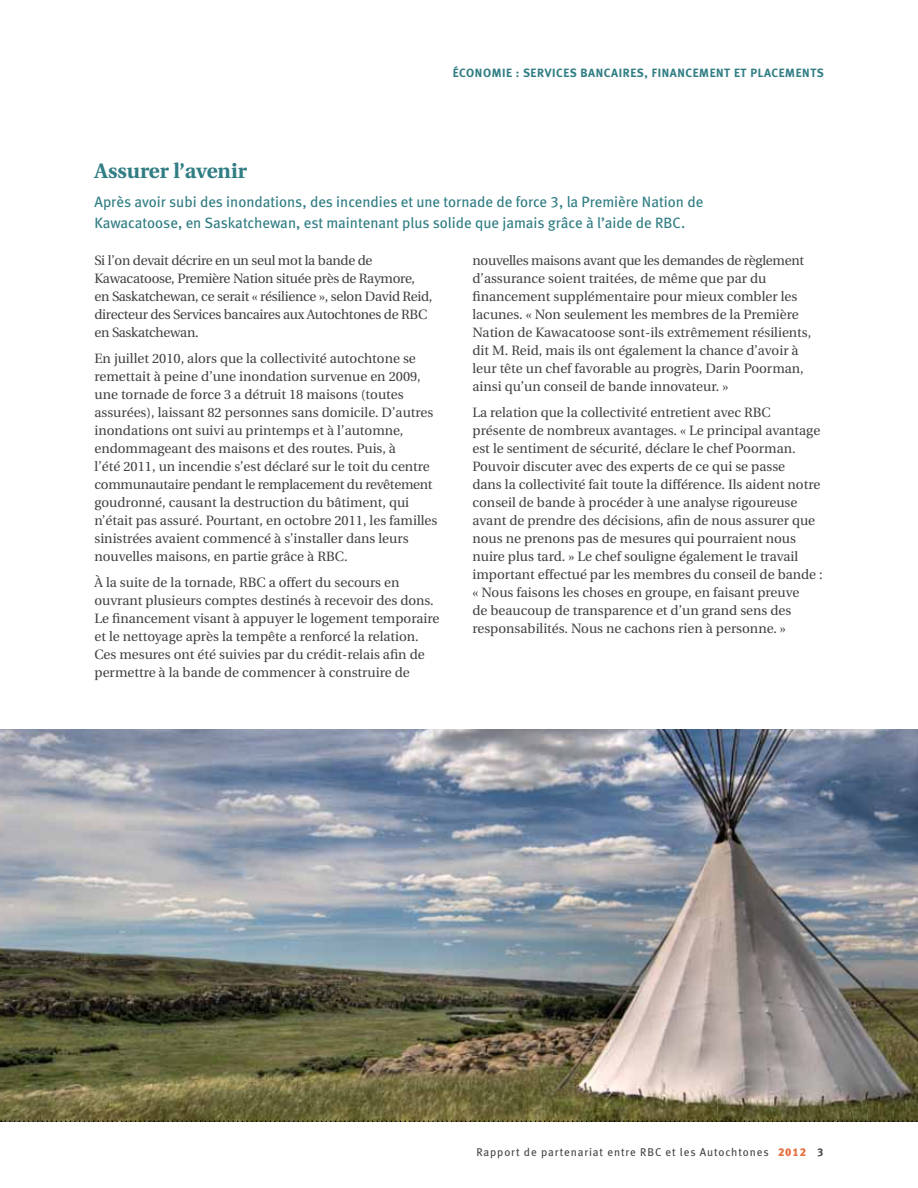
<style>
.page{position:relative;width:918px;height:1188px;background:#fff}
.page>*{position:absolute;margin:0;border:0;box-sizing:border-box;transform-origin:0 0}
.t1{font:700 21px "Utopia";color:#307d84}
.t2{font:15px/21px "Meta Book LF";color:#307d84}
.t3{font:13.5px/18px "Utopia";color:#414042}
.t4{font:13.5px/18px "Utopia";letter-spacing:-.02em;color:#414042}
.t5{font:12px "Meta Bold LF";letter-spacing:.05em;color:#307d84}
.t6{font:11.25px "Meta Book LF";letter-spacing:.08em;color:#464547}
.s1{font-family:"Meta Black LF";color:#e67141}
.s2{font-family:"Meta Bold LF"}
</style>
<div class="page">
<img style="left:1px;top:729px;width:917px;height:391px">
<svg style="left:1px;top:1120px;width:917px;height:2px;background:#545028"></svg>
<p class="t5" style="left:453px;top:66px;width:372px">ÉCONOMIE : SERVICES BANCAIRES, FINANCEMENT ET PLACEMENTS</p>
<h1 class="t1" style="left:94px;top:159px;width:154px">Assurer l’avenir</h1>
<p class="t2" style="left:94px;top:191px;width:610px">Après avoir subi des inondations, des incendies et une tornade de force 3, la Première Nation de<br>Kawacatoose, en Saskatchewan, est maintenant plus solide que jamais grâce à l’aide de RBC.</p>
<p class="t4" style="left:94px;top:252px;width:340px">Si l’on devait décrire en un seul mot la bande de Kawacatoose, Première Nation située près de Raymore, en Saskatchewan, ce serait « résilience », selon David Reid, directeur des Services bancaires aux Autochtones de RBC en Saskatchewan.</p>
<p class="t3" style="left:94px;top:350px;width:344px">En juillet 2010, alors que la collectivité autochtone se remettait à peine d’une inondation survenue en 2009, une tornade de force 3 a détruit 18 maisons (toutes assurées), laissant 82 personnes sans domicile. D’autres inondations ont suivi au printemps et à l’automne, endommageant des maisons et des routes. Puis, à<br>l’été 2011, un incendie s’est déclaré sur le toit du centre communautaire pendant le remplacement du revêtement goudronné, causant la destruction du bâtiment, qui n’était pas assuré. Pourtant, en octobre 2011, les familles sinistrées avaient commencé à s’installer dans leurs nouvelles maisons, en partie grâce à RBC.</p>
<p class="t3" style="left:94px;top:574px;width:346px">À la suite de la tornade, RBC a offert du secours en ouvrant plusieurs comptes destinés à recevoir des dons.<br>Le financement visant à appuyer le logement temporaire et le nettoyage après la tempête a renforcé la relation.<br>Ces mesures ont été suivies par du crédit-relais afin de permettre à la bande de commencer à construire de</p>
<p class="t3" style="left:472px;top:252px;width:340px">nouvelles maisons avant que les demandes de règlement d’assurance soient traitées, de même que par du financement supplémentaire pour mieux combler les lacunes. « Non seulement les membres de la Première Nation de Kawacatoose sont-ils extrêmement résilients, dit M. Reid, mais ils ont également la chance d’avoir à leur tête un chef favorable au progrès, Darin Poorman, ainsi qu’un conseil de bande innovateur. »</p>
<p class="t3" style="left:472px;top:404px;width:352px">La relation que la collectivité entretient avec RBC présente de nombreux avantages. « Le principal avantage est le sentiment de sécurité, déclare le chef Poorman.<br>Pouvoir discuter avec des experts de ce qui se passe<br>dans la collectivité fait toute la différence. Ils aident notre conseil de bande à procéder à une analyse rigoureuse avant de prendre des décisions, afin de nous assurer que nous ne prenons pas de mesures qui pourraient nous nuire plus tard. » Le chef souligne également le travail important effectué par les membres du conseil de bande : « Nous faisons les choses en groupe, en faisant preuve<br>de beaucoup de transparence et d’un grand sens des responsabilités. Nous ne cachons rien à personne. »●</p>
<p class="t6" style="left:476px;top:1146px;width:349px">Rapport de partenariat entre RBC et les Autochtones <span class="s1">2012</span> <span class="s2">3</span></p>
</div>
